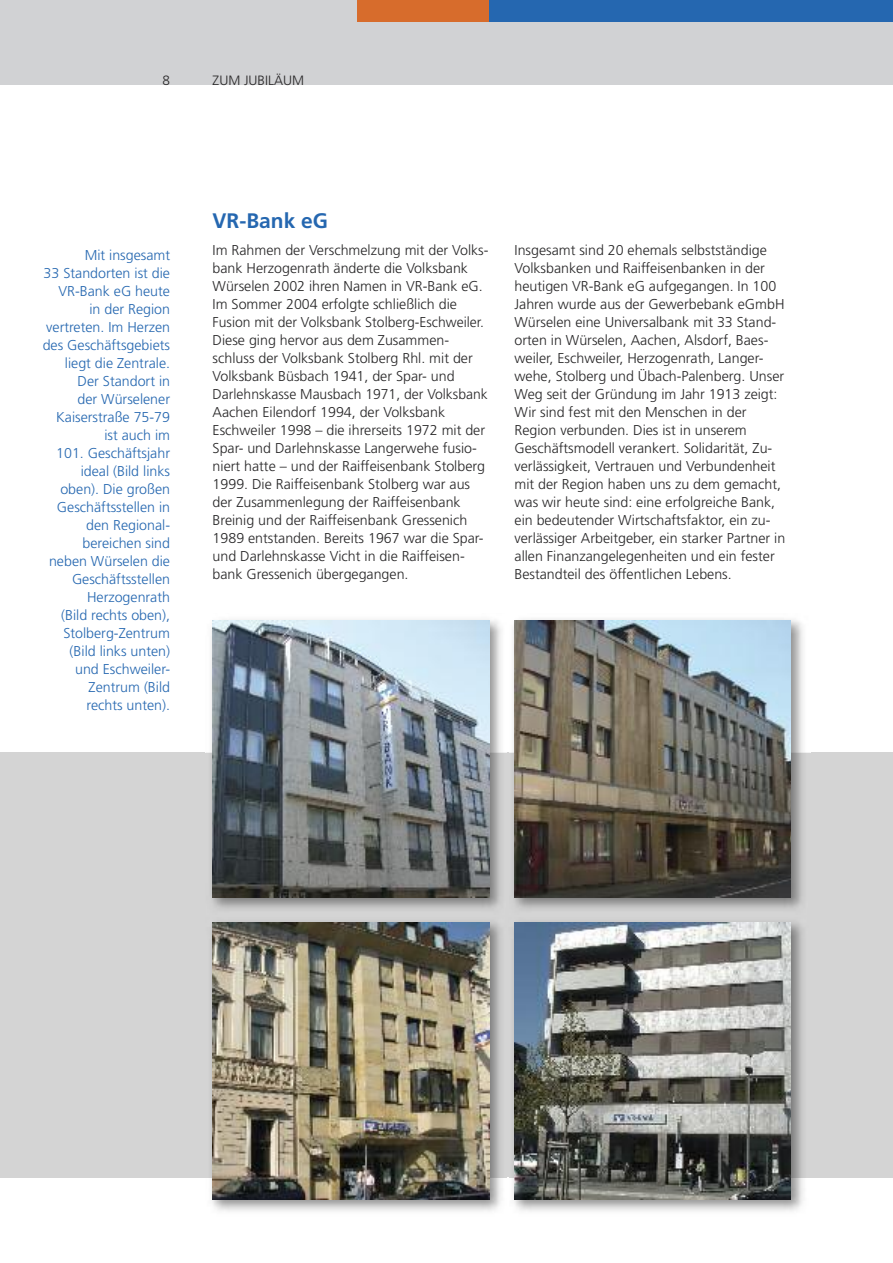
<style>
.page{position:relative;width:893px;height:1263px;background:#fff}
.page>*{position:absolute;margin:0;border:0;box-sizing:border-box;transform-origin:0 0}
.t1{font:700 21px "Frutiger";color:#2567b0}
.t2{font:300 14.25px/18px "Frutiger";color:#272627}
.t3{font:300 14.25px/18px "Frutiger";color:#2567b0;text-align:right}
.t4{font:300 13.5px "Frutiger";color:#272627}
</style>
<div class="page">
<div style="left:0;top:753px;width:893px;height:425px;background:#d4d4d4"></div>
<img style="left:206px;top:619px;width:604px;height:593px">
<img style="left:514px;top:621px;width:277px;height:276px">
<img style="left:213px;top:923px;width:276px;height:276px">
<img style="left:508px;top:1178px;width:1px;height:34px">
<img style="left:514px;top:923px;width:277px;height:276px">
<div style="left:0;top:0;width:893px;height:85px;background:#d1d2d4"></div>
<div style="left:489px;top:0;width:404px;height:21px;background:#2567b0"></div>
<div style="left:357px;top:0;width:132px;height:21px;background:#d76c2c"></div>
<img style="left:508px;top:619px;width:1px;height:297px">
<img style="left:213px;top:621px;width:276px;height:276px">
<p class="t4" style="left:163px;top:75px;width:9px">8</p>
<p class="t4" style="left:213px;top:75px;width:93px">ZUM JUBILÄUM</p>
<p class="t3" style="left:43px;top:247px;width:129px">Mit insgesamt<br>33 Standorten ist die<br>VR-Bank eG heute<br>in der Region vertreten. Im Herzen des Geschäftsgebiets liegt die Zentrale.<br>Der Standort in<br>der Würselener<br>Kaiserstraße 75-79 ist auch im<br>101. Geschäftsjahr ideal (Bild links oben). Die großen<br>Geschäftsstellen in den Regional&shy;bereichen sind neben Würselen die<br>Geschäftsstellen<br>Herzogenrath<br>(Bild rechts oben),<br>Stolberg-Zentrum (Bild links unten) und Eschweiler-<br>Zentrum (Bild<br>rechts unten).</p>
<h1 class="t1" style="left:213px;top:213px;width:117px">VR-Bank eG</h1>
<p class="t2" style="left:213px;top:242px;width:277px">Im Rahmen der Verschmelzung mit der Volks&shy;bank Herzogenrath änderte die Volksbank Würselen 2002 ihren Namen in VR-Bank eG.<br>Im Sommer 2004 erfolgte schließlich die Fusion mit der Volksbank Stolberg-Eschweiler.<br>Diese ging hervor aus dem Zusammen&shy;schluss der Volksbank Stolberg Rhl. mit der Volksbank Büsbach 1941, der Spar- und Darlehnskasse Mausbach 1971, der Volksbank Aachen Eilendorf 1994, der Volksbank Eschweiler 1998 – die ihrerseits 1972 mit der Spar- und Darlehnskasse Langerwehe fusio&shy;niert hatte – und der Raiffeisenbank Stolberg 1999. Die Raiffeisenbank Stolberg war aus der Zusammenlegung der Raiffeisenbank Breinig und der Raiffeisenbank Gressenich 1989 entstanden. Bereits 1967 war die Spar&shy;und Darlehnskasse Vicht in die Raiffeisen&shy;bank Gressenich übergegangen.</p>
<p class="t2" style="left:514px;top:242px;width:272px">Insgesamt sind 20 ehemals selbstständige Volksbanken und Raiffeisenbanken in der heutigen VR-Bank eG aufgegangen. In 100<br>Jahren wurde aus der Gewerbebank eGmbH Würselen eine Universalbank mit 33 Stand&shy;orten in Würselen, Aachen, Alsdorf, Baes&shy;weiler, Eschweiler, Herzogenrath, Langer&shy;wehe, Stolberg und Übach-Palenberg. Unser Weg seit der Gründung im Jahr 1913 zeigt:<br>Wir sind fest mit den Menschen in der Region verbunden. Dies ist in unserem Geschäftsmodell verankert. Solidarität, Zu&shy;verlässigkeit, Vertrauen und Verbundenheit mit der Region haben uns zu dem gemacht, was wir heute sind: eine erfolgreiche Bank, ein bedeutender Wirtschaftsfaktor, ein zu&shy;verlässiger Arbeitgeber, ein starker Partner in allen Finanzangelegenheiten und ein fester Bestandteil des öffentlichen Lebens.</p>
</div>
